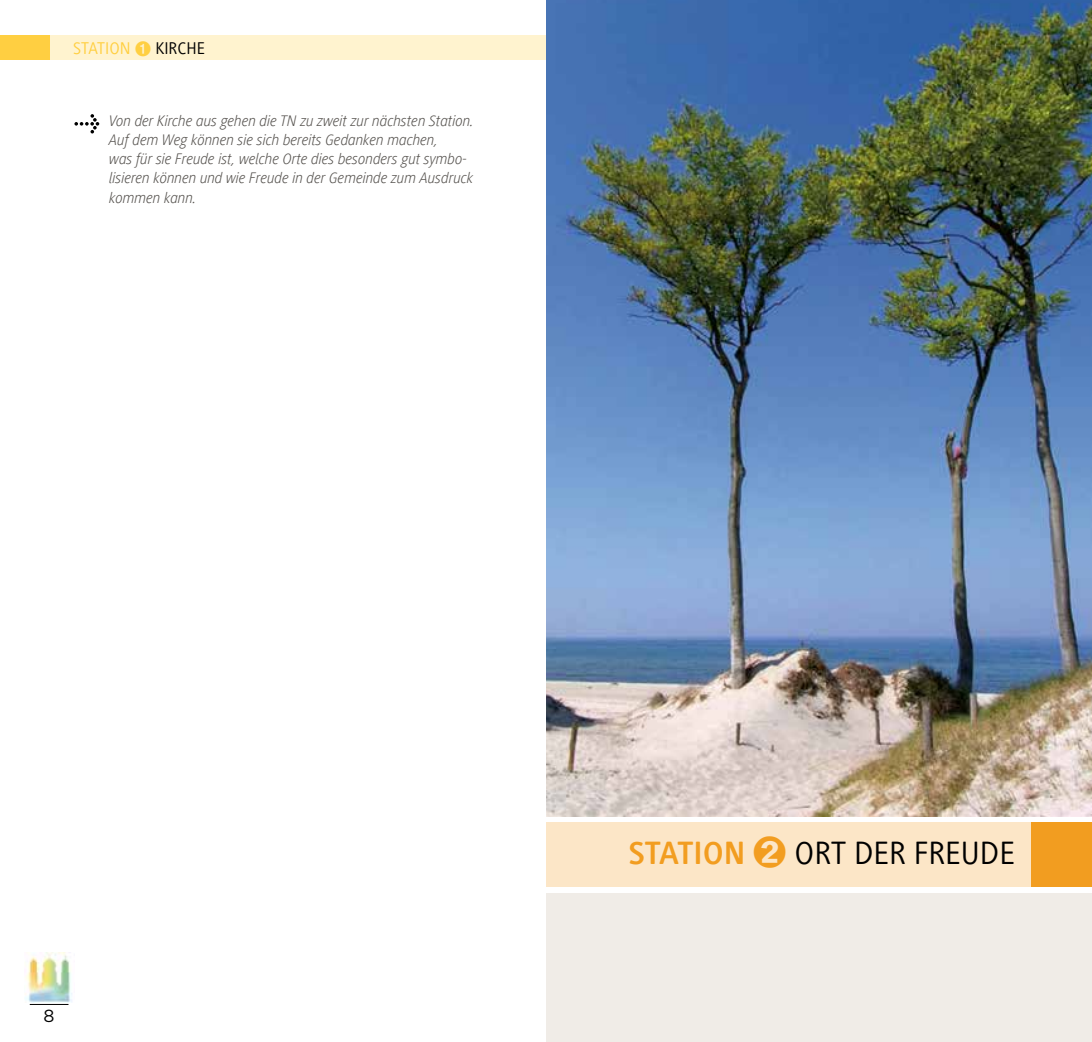
<style>
.page{position:relative;width:1092px;height:1042px;background:#fff}
.page>*{position:absolute;margin:0;border:0;box-sizing:border-box;transform-origin:0 0}
.t1{font:33.25px "Generis Simple Com";color:#000}
.t2{font:17.5px "Generis Simple Com";color:#ffcf41}
.t3{font:17.5px "Gotham";color:#000}
.t4{font:italic 300 15.75px/19.2px "Generis Sans Com";color:#55524e}
.s1{color:#000}
.s2{font-weight:700;color:#f29d20}
.s3{font-family:"MS Gothic";color:#f29d20}
</style>
<div class="page">
<img style="left:546px;top:0;width:545px;height:816px">
<div style="left:546px;top:822px;width:485px;height:65px;background:#fce6c7"></div>
<div style="left:1031px;top:822px;width:60px;height:65px;background:#f29d20"></div>
<div style="left:546px;top:893px;width:545px;height:149px;background:#f0ece7"></div>
<div style="left:50px;top:35px;width:496px;height:25px;background:#fff3cf"></div>
<div style="left:0;top:35px;width:50px;height:25px;background:#ffcf41"></div>
<img style="left:25px;top:952px;width:47px;height:50px">
<hr style="left:30px;top:1004px;width:38px;height:1px;background:#000">
<svg style="left:74px;top:114px;width:25px;height:19px"></svg>
<p class="t2" style="left:73px;top:39px;width:133px">STATION ➊ <span class="s1">KIRCHE</span></p>
<p class="t4" style="left:109px;top:111px;width:366px">Von der Kirche aus gehen die TN zu zweit zur nächsten Station.<br>Auf dem Weg können sie sich bereits Gedanken machen,<br>was für sie Freude ist, welche Orte dies besonders gut symbo&shy;lisieren können und wie Freude in der Gemeinde zum Ausdruck kommen kann.</p>
<p class="t3" style="left:44px;top:1005px;width:13px">8</p>
<h1 class="t1" style="left:628px;top:835px;width:388px"><span class="s2">STATION</span> <span class="s3">➋</span> ORT DER FREUDE</h1>
</div>
